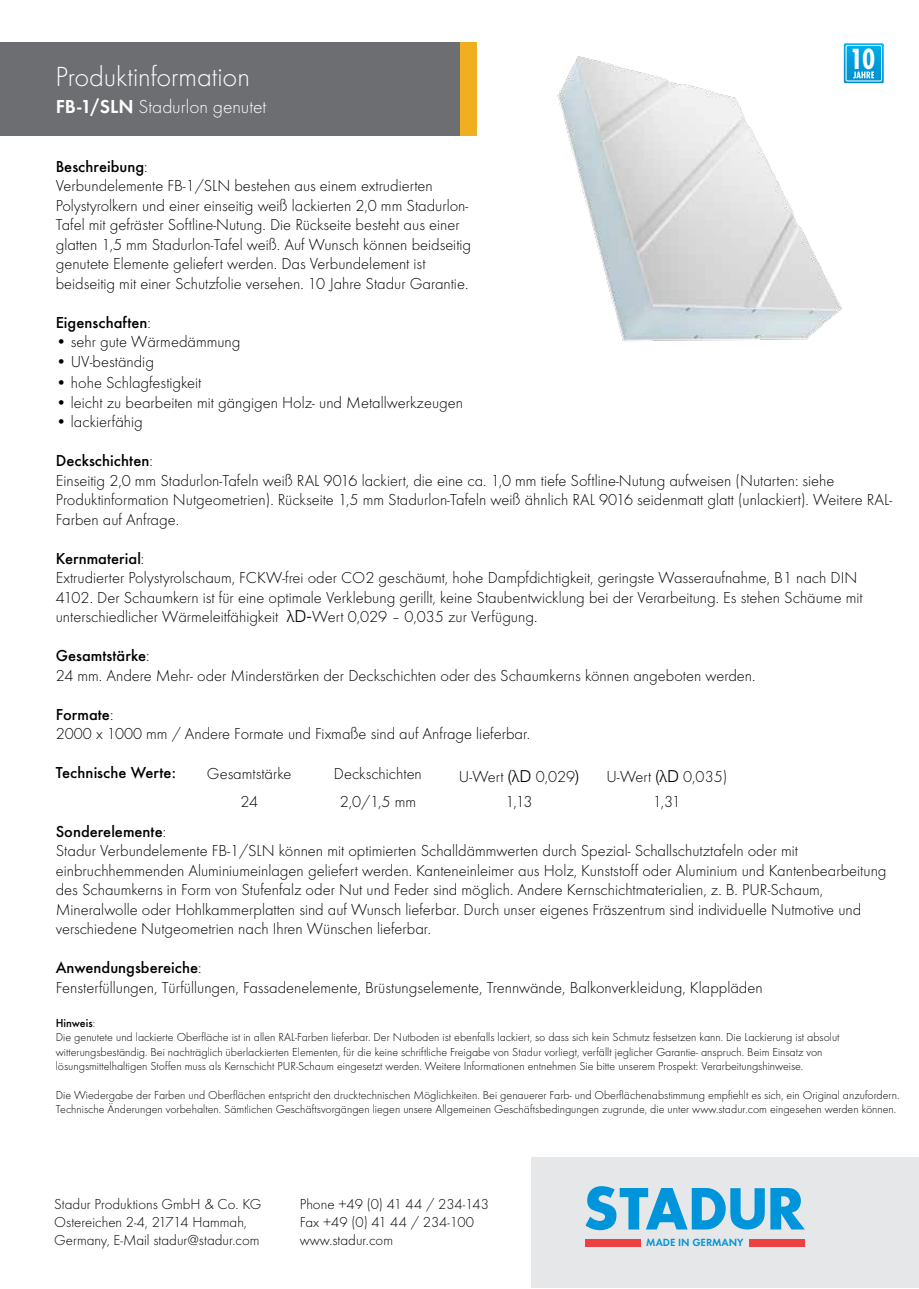
<style>
.page{position:relative;width:919px;height:1289px;background:#fff}
.page>*{position:absolute;margin:0;border:0;box-sizing:border-box;transform-origin:0 0}
.t1{font:700 condensed 30.3px "Futura T";color:#fff}
.t2{font:300 28.65px "Futura T";color:#fff}
.t3{font:300 19.5px "Futura T";letter-spacing:-.005em;color:#fff}
.t4{font:300 16.5px/19.5px "Futura T";color:#000}
.t5{font:500 16.5px "Futura T";color:#000}
.t6{font:300 15px/18px "Futura T";color:#000}
.t7{font:300 12px/14.4px "Futura T";color:#000}
.t8{font:600 10.8px "Futura T";color:#0095da}
.s1{font-weight:600}
.s2{font-weight:500}
.s3{font-weight:300}
.s4{font-family:"Helvetica Neue"}
</style>
<div class="page">
<div style="left:55px;top:43px;width:421px;height:93px;background:#f0af1e"></div>
<div style="left:0;top:43px;width:459px;height:93px;background:#6d6e71"></div>
<img style="left:557px;top:56px;width:306px;height:286px">
<svg style="left:843px;top:43px;width:40px;height:40px"></svg>
<div style="left:845px;top:45px;width:36px;height:36px;border:1px solid #fff"></div>
<div style="left:531px;top:1157px;width:387px;height:130px;background:#e6e7e8"></div>
<svg style="left:770px;top:1188px;width:34px;height:41px"></svg>
<svg style="left:585px;top:1186px;width:179px;height:44px"></svg>
<div style="left:585px;top:1238px;width:56px;height:8px;background:#ed4043"></div>
<div style="left:749px;top:1238px;width:55px;height:8px;background:#ed4043"></div>
<h2 class="t2" style="left:55px;top:60px;width:196px">Produktinformation</h2>
<p class="t3" style="left:56px;top:96px;width:212px"><span class="s1">FB-1/SLN</span> Stadurlon genutet</p>
<h1 class="t1" style="left:849px;top:41px;width:27px">10</h1>
<p class="t4" style="left:56px;top:156px;width:417px"><span class="s2">Beschreibung</span>:<br>Verbundelemente FB-1/SLN bestehen aus einem extrudierten Polystyrolkern und einer einseitig weiß lackierten 2,0 mm Stadurlon-Tafel mit gefräster Softline-Nutung. Die Rückseite besteht aus einer glatten 1,5 mm Stadurlon-Tafel weiß. Auf Wunsch können beidseitig genutete Elemente geliefert werden. Das Verbundelement ist beidseitig mit einer Schutzfolie versehen. 10 Jahre Stadur Garantie.</p>
<p class="t5" style="left:56px;top:313px;width:97px">Eigenschaften<span class="s3">:</span></p>
<p class="t4" style="left:56px;top:332px;width:186px">• sehr gute Wärmedämmung</p>
<p class="t4" style="left:56px;top:351px;width:100px">• UV-beständig</p>
<p class="t4" style="left:56px;top:372px;width:147px">• hohe Schlagfestigkeit</p>
<p class="t4" style="left:56px;top:392px;width:409px">• leicht zu bearbeiten mit gängigen Holz- und Metallwerkzeugen</p>
<p class="t4" style="left:56px;top:411px;width:88px">• lackierfähig</p>
<p class="t4" style="left:56px;top:451px;width:837px"><span class="s2">Deckschichten</span>:<br>Einseitig 2,0 mm Stadurlon-Tafeln weiß RAL 9016 lackiert, die eine ca. 1,0 mm tiefe Softline-Nutung aufweisen (Nutarten: siehe Produktinformation Nutgeometrien). Rückseite 1,5 mm Stadurlon-Tafeln weiß ähnlich RAL 9016 seidenmatt glatt (unlackiert). Weitere RAL-Farben auf Anfrage.</p>
<p class="t4" style="left:56px;top:548px;width:808px"><span class="s2">Kernmaterial</span>:<br>Extrudierter Polystyrolschaum, FCKW-frei oder CO2 geschäumt, hohe Dampfdichtigkeit, geringste Wasseraufnahme, B1 nach DIN 4102. Der Schaumkern ist für eine optimale Verklebung gerillt, keine Staubentwicklung bei der Verarbeitung. Es stehen Schäume mit unterschiedlicher Wärmeleitfähigkeit <span class="s4">λD-</span>Wert 0,029 – 0,035 zur Verfügung.</p>
<p class="t4" style="left:56px;top:646px;width:701px"><span class="s2">Gesamtstärke</span>:<br>24 mm. Andere Mehr- oder Minderstärken der Deckschichten oder des Schaumkerns können angeboten werden.</p>
<p class="t4" style="left:56px;top:704px;width:476px"><span class="s2">Formate</span>:<br>2000 x 1000 mm / Andere Formate und Fixmaße sind auf Anfrage lieferbar.</p>
<p class="t5" style="left:56px;top:763px;width:121px">Technische Werte:</p>
<p class="t4" style="left:207px;top:763px;width:86px">Gesamtstärke</p>
<p class="t4" style="left:334px;top:763px;width:89px">Deckschichten</p>
<p class="t4" style="left:459px;top:766px;width:122px">U-Wert <span class="s4">(λD</span> 0,029<span class="s4">)</span></p>
<p class="t4" style="left:606px;top:766px;width:122px">U-Wert <span class="s4">(λD</span> 0,035)</p>
<p class="t4" style="left:240px;top:791px;width:19px">24</p>
<p class="t4" style="left:340px;top:791px;width:78px">2,0/1,5 mm</p>
<p class="t4" style="left:505px;top:791px;width:28px">1,13</p>
<p class="t4" style="left:652px;top:791px;width:29px">1,31</p>
<p class="t4" style="left:56px;top:821px;width:832px"><span class="s2">Sonderelemente</span>:<br>Stadur Verbundelemente FB-1/SLN können mit optimierten Schalldämmwerten durch Spezial- Schallschutztafeln oder mit einbruchhemmenden Aluminiumeinlagen geliefert werden. Kanteneinleimer aus Holz, Kunststoff oder Aluminium und Kantenbearbeitung des Schaumkerns in Form von Stufenfalz oder Nut und Feder sind möglich. Andere Kernschichtmaterialien, z. B. PUR-Schaum, Mineralwolle oder Hohlkammerplatten sind auf Wunsch lieferbar. Durch unser eigenes Fräszentrum sind individuelle Nutmotive und verschiedene Nutgeometrien nach Ihren Wünschen lieferbar.</p>
<p class="t4" style="left:56px;top:958px;width:708px"><span class="s2">Anwendungsbereiche</span>:<br>Fensterfüllungen, Türfüllungen, Fassadenelemente, Brüstungselemente, Trennwände, Balkonverkleidung, Klappläden</p>
<p class="t7" style="left:56px;top:1015px;width:785px"><span class="s2">Hinweis</span>:<br>Die genutete und lackierte Oberfläche ist in allen RAL-Farben lieferbar. Der Nutboden ist ebenfalls lackiert, so dass sich kein Schmutz festsetzen kann. Die Lackierung ist absolut witterungsbeständig. Bei nachträglich überlackierten Elementen, für die keine schriftliche Freigabe von Stadur vorliegt, verfällt jeglicher Garantie- anspruch. Beim Einsatz von lösungsmittelhaltigen Stoffen muss als Kernschicht PUR-Schaum eingesetzt werden. Weitere Informationen entnehmen Sie bitte unserem Prospekt: Verarbeitungshinweise.</p>
<p class="t7" style="left:56px;top:1087px;width:845px">Die Wiedergabe der Farben und Oberflächen entspricht den drucktechnischen Möglichkeiten. Bei genauerer Farb- und Oberflächenabstimmung empfiehlt es sich, ein Original anzufordern.<br>Technische Änderungen vorbehalten. Sämtlichen Geschäftsvorgängen liegen unsere Allgemeinen Geschäftsbedingungen zugrunde, die unter www.stadur.com eingesehen werden können.</p>
<p class="t6" style="left:54px;top:1194px;width:208px">Stadur Produktions GmbH &amp; Co. KG<br>Ostereichen 2-4, 21714 Hammah,<br>Germany, E-Mail stadur@stadur.com</p>
<p class="t6" style="left:299px;top:1194px;width:191px">Phone +49 (0) 41 44 / 234-143<br>Fax +49 (0) 41 44 / 234-100 www.stadur.com</p>
<p class="t8" style="left:646px;top:1236px;width:99px">MADE IN GERMANY</p>
</div>
